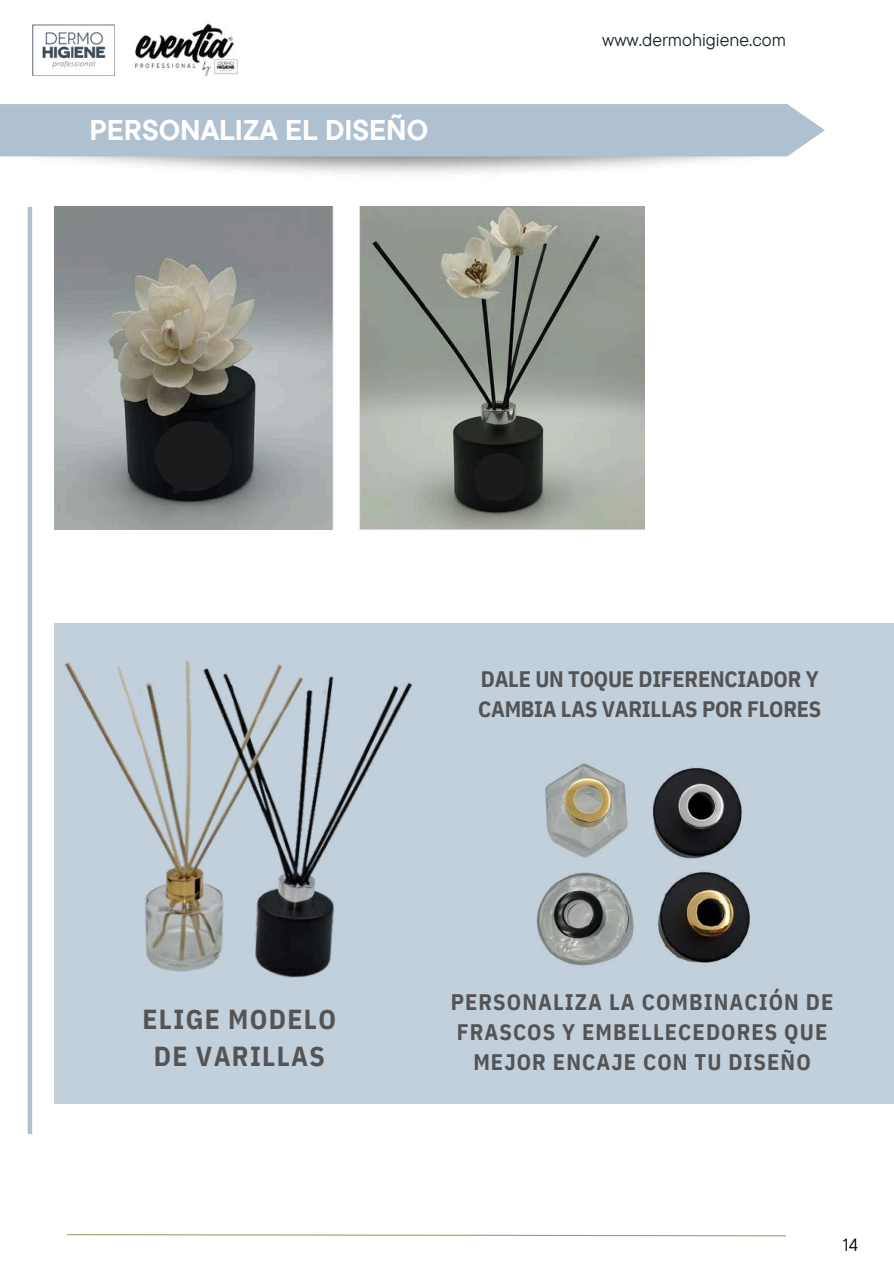
<style>
.page{position:relative;width:894px;height:1264px;background:#fff}
.page>*{position:absolute;margin:0;border:0;box-sizing:border-box;transform-origin:0 0}
.t1{font:700 28.5px "TT Commons Pro";color:#fff}
.t2{font:700 27.45px/37px "IBM Plex Sans Cond";letter-spacing:.05em;color:#545454;text-align:center}
.t3{font:700 22.5px/30.3px "IBM Plex Sans Cond";letter-spacing:.05em;color:#545454;text-align:center}
.t4{font:700 22.35px/30.2px "IBM Plex Sans Cond";letter-spacing:-.01em;color:#545454}
.t5{font:18px "TT Commons Pro";color:#12222b}
.t6{font:17.55px "TT Commons Pro";color:#000}
</style>
<div class="page">
<div style="left:0;top:104px;width:824px;height:52px;background:#afc1d1"></div>
<img style="left:32px;top:24px;width:68px;height:52px">
<img style="left:100px;top:21px;width:160px;height:109px">
<hr style="left:28px;top:207px;width:4px;height:927px;background:#afc1d1">
<img style="left:55px;top:207px;width:589px;height:323px">
<img style="left:149px;top:416px;width:77px;height:82px">
<img style="left:473px;top:450px;width:53px;height:55px">
<div style="left:155px;top:421px;width:77px;height:70px;background:#1a1b1d;border-radius:50%"></div>
<div style="left:473px;top:453px;width:53px;height:48px;background:#1a1b1d;border-radius:50%"></div>
<div style="left:55px;top:623px;width:838px;height:480px;background:#c2d0dc"></div>
<img style="left:64px;top:660px;width:349px;height:318px">
<img style="left:652px;top:767px;width:90px;height:50px">
<img style="left:536px;top:817px;width:214px;height:149px">
<img style="left:536px;top:763px;width:113px;height:106px">
<svg style="left:67px;top:1234px;width:719px;height:2px"></svg>
<p class="t1" style="left:89px;top:111px;width:340px">PERSONALIZA EL DISEÑO</p>
<p class="t5" style="left:602px;top:28px;width:185px">www.dermohigiene.com</p>
<p class="t2" style="left:142px;top:999px;width:195px">ELIGE MODELO<br>DE VARILLAS</p>
<p class="t4" style="left:478px;top:663px;width:344px">DALE UN TOQUE DIFERENCIADOR Y<br>CAMBIA LAS VARILLAS POR FLORES</p>
<p class="t3" style="left:450px;top:985px;width:384px">PERSONALIZA LA COMBINACIÓN DE<br>FRASCOS Y EMBELLECEDORES QUE<br>MEJOR ENCAJE CON TU DISEÑO</p>
<p class="t6" style="left:842px;top:1233px;width:17px">14</p>
</div>
